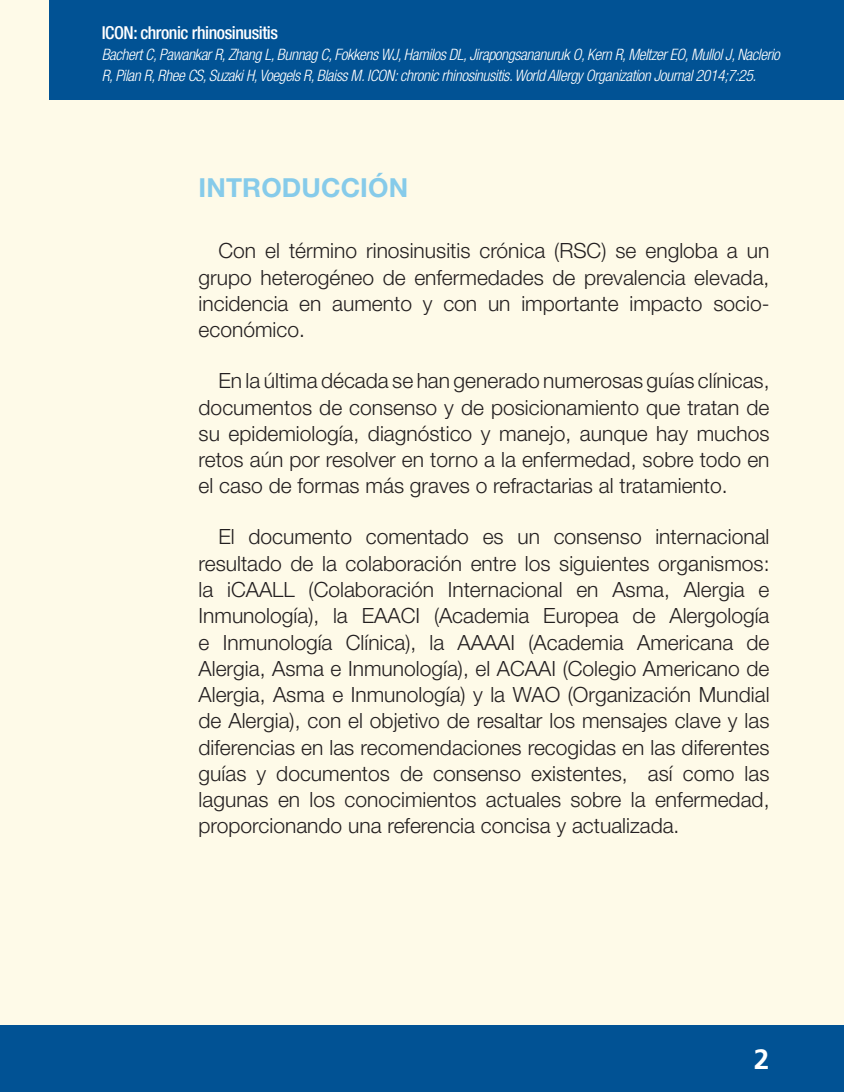
<style>
.page{position:relative;width:844px;height:1092px;background:#fff}
.page>*{position:absolute;margin:0;border:0;box-sizing:border-box;transform-origin:0 0}
.t1{font:700 28px "Frutiger LT Std";color:#fff}
.t2{font:700 26.25px "Helvetica Neue LT Std";letter-spacing:.005em;color:#86cbea}
.t3{font:300 21px/26.2px "Helvetica Neue LT Std";color:#231f20;text-align:justify}
.t4{font:500 condensed 17.85px "Helvetica Neue LT Std";letter-spacing:-.025em;color:#fff}
.t5{font:italic 300 condensed 15.75px/21px "Helvetica Neue LT Std";letter-spacing:-.025em;color:#fff}
</style>
<div class="page">
<div style="left:0;top:0;width:843px;height:1025px;background:#fefae8"></div>
<div style="left:49px;top:0;width:794px;height:99px;background:#015294"></div>
<div style="left:0;top:1025px;width:843px;height:66px;background:#015294"></div>
<p class="t4" style="left:102px;top:22px;width:178px">ICON: chronic rhinosinusitis</p>
<p class="t5" style="left:102px;top:45px;width:679px">Bachert C, Pawankar R, Zhang L, Bunnag C, Fokkens WJ, Hamilos DL, Jirapongsananuruk O, Kern R, Meltzer EO, Mullol J, Naclerio<br>R, Pilan R, Rhee CS, Suzaki H, Voegels R, Blaiss M. ICON: chronic rhinosinusitis. World Allergy Organization Journal 2014;7:25.</p>
<p class="t2" style="left:198px;top:172px;width:211px">INTRODUCCIÓN</p>
<p class="t3" style="left:198px;top:237px;width:572px;text-indent:20px">Con el término rinosinusitis crónica (RSC) se engloba a un grupo heterogéneo de enfermedades de prevalencia elevada, incidencia en aumento y con un importante impacto socio&shy;económico.</p>
<p class="t3" style="left:198px;top:367px;width:572px;text-indent:20px">En la última década se han generado numerosas guías clínicas, documentos de consenso y de posicionamiento que tratan de su epidemiología, diagnóstico y manejo, aunque hay muchos retos aún por resolver en torno a la enfermedad, sobre todo en el caso de formas más graves o refractarias al tratamiento.</p>
<p class="t3" style="left:198px;top:523px;width:572px;text-indent:20px">El documento comentado es un consenso internacional resultado de la colaboración entre los siguientes organismos: la iCAALL (Colaboración Internacional en Asma, Alergia e Inmunología), la EAACI (Academia Europea de Alergología e Inmunología Clínica), la AAAAI (Academia Americana de Alergia, Asma e Inmunología), el ACAAI (Colegio Americano de Alergia, Asma e Inmunología) y la WAO (Organización Mundial de Alergia), con el objetivo de resaltar los mensajes clave y las diferencias en las recomendaciones recogidas en las diferentes guías y documentos de consenso existentes, así como las lagunas en los conocimientos actuales sobre la enfermedad, proporcionando una referencia concisa y actualizada.</p>
<h1 class="t1" style="left:753px;top:1042px;width:17px">2</h1>
</div>
